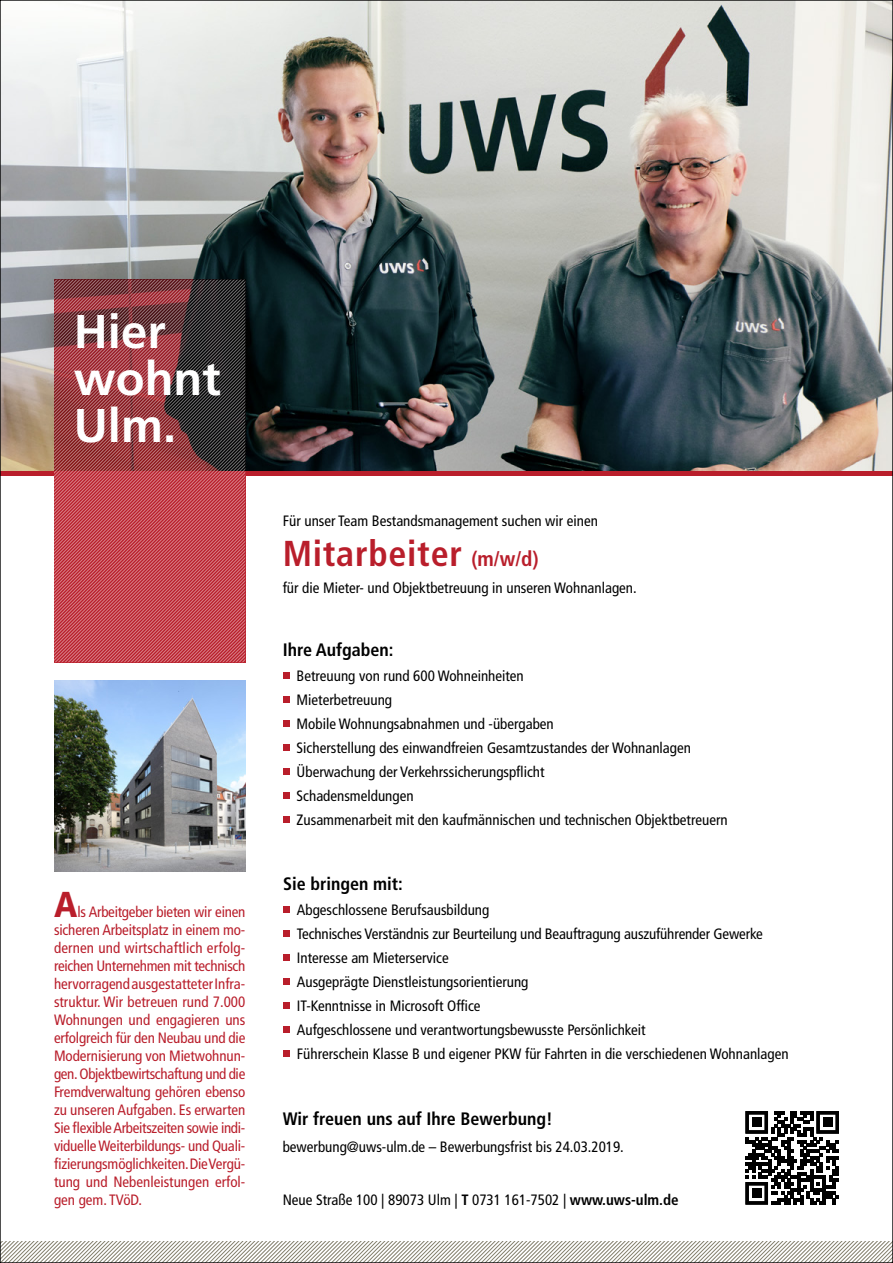
<style>
.page{position:relative;width:893px;height:1263px;background:#fff}
.page>*{position:absolute;margin:0;border:0;box-sizing:border-box;transform-origin:0 0}
.t1{font:700 47.25px/47.2px "Frutiger LT Com";color:#fff}
.t2{font:700 condensed 36px "Frutiger LT Com";letter-spacing:.02em;color:#b91e2b}
.t3{font:900 condensed 36px "Frutiger LT Com";color:#b91e2b}
.t4{font:700 condensed 18px "Frutiger LT Com";color:#000}
.t5{font:condensed 15px/24px "Frutiger LT Com";color:#000}
.t6{font:condensed 15px/18px "Frutiger LT Com";color:#b91e2b;text-align:justify}
.s1{font-size:21px}
.s2{font-weight:700}
</style>
<div class="page">
<img style="left:2px;top:2px;width:889px;height:469px">
<hr style="left:0;top:471px;width:893px;height:4px;background:#b91e2b">
<svg style="left:54px;top:280px;width:191px;height:382px;background:#9d4148"></svg>
<img style="left:54px;top:680px;width:191px;height:192px">
<div style="left:283px;top:672px;width:6px;height:7px;background:#b91e2b"></div>
<div style="left:283px;top:696px;width:6px;height:7px;background:#b91e2b"></div>
<div style="left:283px;top:720px;width:6px;height:7px;background:#b91e2b"></div>
<div style="left:283px;top:744px;width:6px;height:7px;background:#b91e2b"></div>
<div style="left:283px;top:768px;width:6px;height:7px;background:#b91e2b"></div>
<div style="left:283px;top:792px;width:6px;height:7px;background:#b91e2b"></div>
<div style="left:283px;top:816px;width:6px;height:7px;background:#b91e2b"></div>
<div style="left:283px;top:907px;width:7px;height:6px;background:#b91e2b"></div>
<div style="left:283px;top:931px;width:7px;height:6px;background:#b91e2b"></div>
<div style="left:283px;top:955px;width:7px;height:6px;background:#b91e2b"></div>
<div style="left:283px;top:979px;width:7px;height:6px;background:#b91e2b"></div>
<div style="left:283px;top:1003px;width:7px;height:6px;background:#b91e2b"></div>
<div style="left:283px;top:1027px;width:7px;height:6px;background:#b91e2b"></div>
<div style="left:283px;top:1051px;width:7px;height:6px;background:#b91e2b"></div>
<svg style="left:2px;top:1242px;width:889px;height:19px"></svg>
<svg style="left:745px;top:1111px;width:94px;height:93px"></svg>
<div style="left:752px;top:1117px;width:9px;height:10px;background:#000"></div>
<div style="left:823px;top:1117px;width:9px;height:10px;background:#000"></div>
<div style="left:752px;top:1188px;width:9px;height:10px;background:#000"></div>
<h1 class="t1" style="left:74px;top:308px;width:148px">Hier wohnt<br>Ulm.</h1>
<h2 class="t3" style="left:54px;top:882px;width:25px">A</h2>
<p class="t6" style="left:54px;top:902px;width:193px;text-indent:23px">ls Arbeitgeber bieten wir einen sicheren Arbeitsplatz in einem mo&shy;dernen und wirtschaftlich erfolg&shy;reichen Unternehmen mit technisch hervorragend ausgestatteter Infra&shy;struktur. Wir betreuen rund 7.000<br>Wohnungen und engagieren uns erfolgreich für den Neubau und die Modernisierung von Mietwohnun&shy;gen. Objektbewirtschaftung und die Fremdverwaltung gehören ebenso zu unseren Aufgaben. Es erwarten Sie flexible Arbeitszeiten sowie indi&shy;viduelle Weiterbildungs- und Quali&shy;fizierungsmöglichkeiten. Die Vergü&shy;tung und Nebenleistungen erfol&shy;gen gem. TVöD.</p>
<p class="t5" style="left:283px;top:509px;width:317px">Für unser Team Bestandsmanagement suchen wir einen</p>
<h2 class="t2" style="left:283px;top:532px;width:257px">Mitarbeiter <span class="s1">(m/w/d)</span></h2>
<p class="t5" style="left:283px;top:576px;width:355px">für die Mieter- und Objektbetreuung in unseren Wohnanlagen.</p>
<p class="t4" style="left:283px;top:639px;width:112px">Ihre Aufgaben:</p>
<p class="t5" style="left:297px;top:664px;width:432px">Betreuung von rund 600 Wohneinheiten<br>Mieterbetreuung<br>Mobile Wohnungsabnahmen und -übergaben<br>Sicherstellung des einwandfreien Gesamtzustandes der Wohnanlagen Überwachung der Verkehrssicherungspflicht<br>Schadensmeldungen<br>Zusammenarbeit mit den kaufmännischen und technischen Objektbetreuern</p>
<p class="t4" style="left:283px;top:873px;width:121px">Sie bringen mit:</p>
<p class="t5" style="left:297px;top:898px;width:493px">Abgeschlossene Berufsausbildung<br>Technisches Verständnis zur Beurteilung und Beauftragung auszuführender Gewerke Interesse am Mieterservice<br>Ausgeprägte Dienstleistungsorientierung<br>IT-Kenntnisse in Microsoft Office<br>Aufgeschlossene und verantwortungsbewusste Persönlichkeit<br>Führerschein Klasse B und eigener PKW für Fahrten in die verschiedenen Wohnanlagen</p>
<p class="t4" style="left:283px;top:1108px;width:272px">Wir freuen uns auf Ihre Bewerbung!</p>
<p class="t5" style="left:283px;top:1134px;width:343px">bewerbung@uws-ulm.de – Bewerbungsfrist bis 24.03.2019.</p>
<p class="t5" style="left:283px;top:1187px;width:397px">Neue Straße 100 | 89073 Ulm | <span class="s2">T</span> 0731 161-7502 | <span class="s2">www.uws-ulm.de</span></p>
</div>
